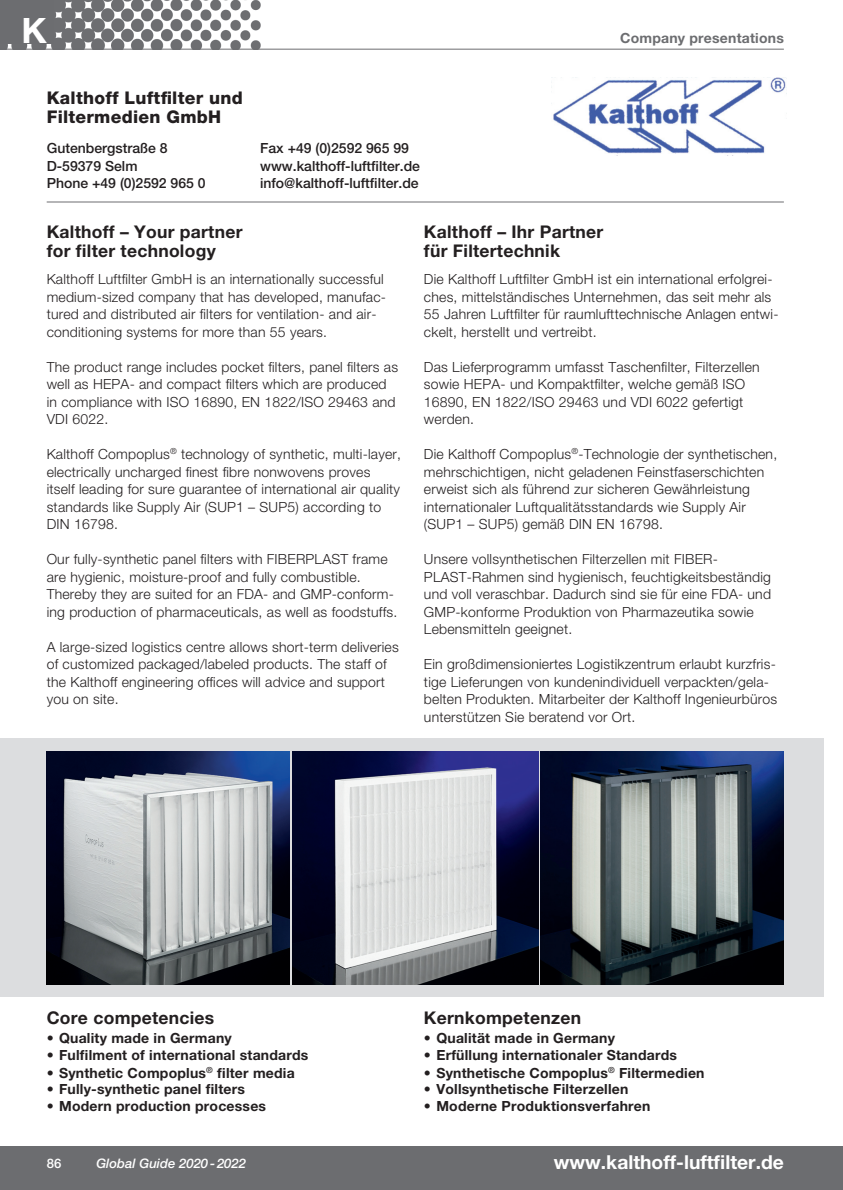
<style>
.page{position:relative;width:843px;height:1190px;background:#fff}
.page>*{position:absolute;margin:0;border:0;box-sizing:border-box;transform-origin:0 0}
.t1{font:700 35px "Helvetica Neue LT Std";color:#fff}
.t2{font:700 19.25px "Helvetica Neue LT Std";color:#fff}
.t3{font:700 17.5px/19.2px "Helvetica Neue LT Std";letter-spacing:.015em;color:#231f20}
.t4{font:800 17.5px/19.2px "Helvetica Neue LT Std";letter-spacing:.015em;color:#231f20}
.t5{font:300 14px/17.5px "Helvetica Neue LT Std";letter-spacing:.015em;color:#231f20}
.t6{font:700 14px "Helvetica Neue LT Std";letter-spacing:.015em;color:#231f20}
.t7{font:500 14px/17.5px "Helvetica Neue LT Std";color:#231f20}
.t8{font:700 14px "Helvetica Neue LT Std";letter-spacing:.015em;color:#6c6d70}
.t9{font:italic 500 13.12px "Helvetica Neue LT Std";color:#fff}
.t10{font:500 13.12px "Helvetica Neue LT Std";color:#fff}
</style>
<div class="page">
<div style="left:0;top:739px;width:823px;height:258px;background:#dcdddf"></div>
<div style="left:0;top:1145px;width:842px;height:45px;background:#6c6d70"></div>
<hr style="left:47px;top:202px;width:736px;height:1px;background:#6c6d70">
<img style="left:0;top:0;width:260px;height:49px">
<hr style="left:0;top:49px;width:783px;height:1px;background:#6c6d70">
<div style="left:0;top:0;width:54px;height:44px;background:#6c6d70"></div>
<img style="left:540px;top:751px;width:243px;height:233px">
<img style="left:292px;top:751px;width:246px;height:233px">
<img style="left:47px;top:751px;width:243px;height:233px">
<img style="left:551px;top:78px;width:235px;height:76px">
<h1 class="t1" style="left:22px;top:18px;width:27px">K</h1>
<p class="t4" style="left:47px;top:90px;width:198px">Kalthoff Luftfilter und<br>Filtermedien GmbH</p>
<p class="t7" style="left:47px;top:141px;width:160px">Gutenbergstraße 8<br>D-59379 Selm<br>Phone +49 (0)2592 965 0</p>
<p class="t7" style="left:260px;top:141px;width:161px">Fax +49 (0)2592 965 99 www.kalthoff-luftfilter.de info@kalthoff-luftfilter.de</p>
<p class="t8" style="left:620px;top:33px;width:165px">Company presentations</p>
<p class="t3" style="left:47px;top:224px;width:197px">Kalthoff – Your partner for filter technology</p>
<p class="t5" style="left:47px;top:272px;width:341px">Kalthoff Luftfilter GmbH is an internationally successful medium-sized company that has developed, manufac&shy;tured and distributed air filters for ventilation- and air&shy;conditioning systems for more than 55 years.</p>
<p class="t5" style="left:47px;top:359px;width:353px">The product range includes pocket filters, panel filters as well as HEPA- and compact filters which are produced in compliance with ISO 16890, EN 1822/ISO 29463 and VDI 6022.</p>
<p class="t5" style="left:47px;top:447px;width:356px">Kalthoff Compoplus<sup>®</sup> technology of synthetic, multi-layer, electrically uncharged finest fibre nonwovens proves itself leading for sure guarantee of international air quality standards like Supply Air (SUP1 – SUP5) according to DIN 16798.</p>
<p class="t5" style="left:47px;top:552px;width:352px">Our fully-synthetic panel filters with FIBERPLAST frame are hygienic, moisture-proof and fully combustible.<br>Thereby they are suited for an FDA- and GMP-conform&shy;ing production of pharmaceuticals, as well as foodstuffs.</p>
<p class="t5" style="left:47px;top:639px;width:353px">A large-sized logistics centre allows short-term deliveries of customized packaged/labeled products. The staff of the Kalthoff engineering offices will advice and support you on site.</p>
<p class="t3" style="left:424px;top:224px;width:181px">Kalthoff – Ihr Partner für Filtertechnik</p>
<p class="t5" style="left:424px;top:272px;width:356px">Die Kalthoff Luftfilter GmbH ist ein international erfolgrei&shy;ches, mittelständisches Unternehmen, das seit mehr als 55 Jahren Luftfilter für raumlufttechnische Anlagen entwi&shy;ckelt, herstellt und vertreibt.</p>
<p class="t5" style="left:424px;top:359px;width:337px">Das Lieferprogramm umfasst Taschenfilter, Filterzellen sowie HEPA- und Kompaktfilter, welche gemäß ISO 16890, EN 1822/ISO 29463 und VDI 6022 gefertigt werden.</p>
<p class="t5" style="left:424px;top:447px;width:355px">Die Kalthoff Compoplus<sup>®</sup>-Technologie der synthetischen, mehrschichtigen, nicht geladenen Feinstfaserschichten erweist sich als führend zur sicheren Gewährleistung internationaler Luftqualitätsstandards wie Supply Air (SUP1 – SUP5) gemäß DIN EN 16798.</p>
<p class="t5" style="left:424px;top:552px;width:348px">Unsere vollsynthetischen Filterzellen mit FIBER-PLAST-Rahmen sind hygienisch, feuchtigkeitsbeständig und voll veraschbar. Dadurch sind sie für eine FDA- und GMP-konforme Produktion von Pharmazeutika sowie Lebensmitteln geeignet.</p>
<p class="t5" style="left:424px;top:657px;width:355px">Ein großdimensioniertes Logistikzentrum erlaubt kurzfris&shy;tige Lieferungen von kundenindividuell verpackten/gela&shy;belten Produkten. Mitarbeiter der Kalthoff Ingenieurbüros unterstützen Sie beratend vor Ort.</p>
<p class="t3" style="left:47px;top:1010px;width:169px">Core competencies</p>
<p class="t6" style="left:47px;top:1033px;width:186px">• Quality made in Germany</p>
<p class="t6" style="left:47px;top:1050px;width:263px">• Fulfilment of international standards</p>
<p class="t6" style="left:47px;top:1067px;width:249px">• Synthetic Compoplus<sup>®</sup> filter media</p>
<p class="t6" style="left:47px;top:1084px;width:200px">• Fully-synthetic panel filters</p>
<p class="t6" style="left:47px;top:1100px;width:221px">• Modern production processes</p>
<p class="t10" style="left:47px;top:1159px;width:16px">86</p>
<p class="t9" style="left:96px;top:1159px;width:151px">Global Guide 2020 - 2022</p>
<p class="t3" style="left:424px;top:1010px;width:158px">Kernkompetenzen</p>
<p class="t6" style="left:424px;top:1033px;width:192px">• Qualität made in Germany</p>
<p class="t6" style="left:424px;top:1050px;width:254px">• Erfüllung internationaler Standards</p>
<p class="t6" style="left:424px;top:1067px;width:282px">• Synthetische Compoplus<sup>®</sup> Filtermedien</p>
<p class="t6" style="left:424px;top:1084px;width:206px">• Vollsynthetische Filterzellen</p>
<p class="t6" style="left:424px;top:1100px;width:228px">• Moderne Produktionsverfahren</p>
<h2 class="t2" style="left:554px;top:1155px;width:231px">www.kalthoff-luftfilter.de</h2>
</div>
